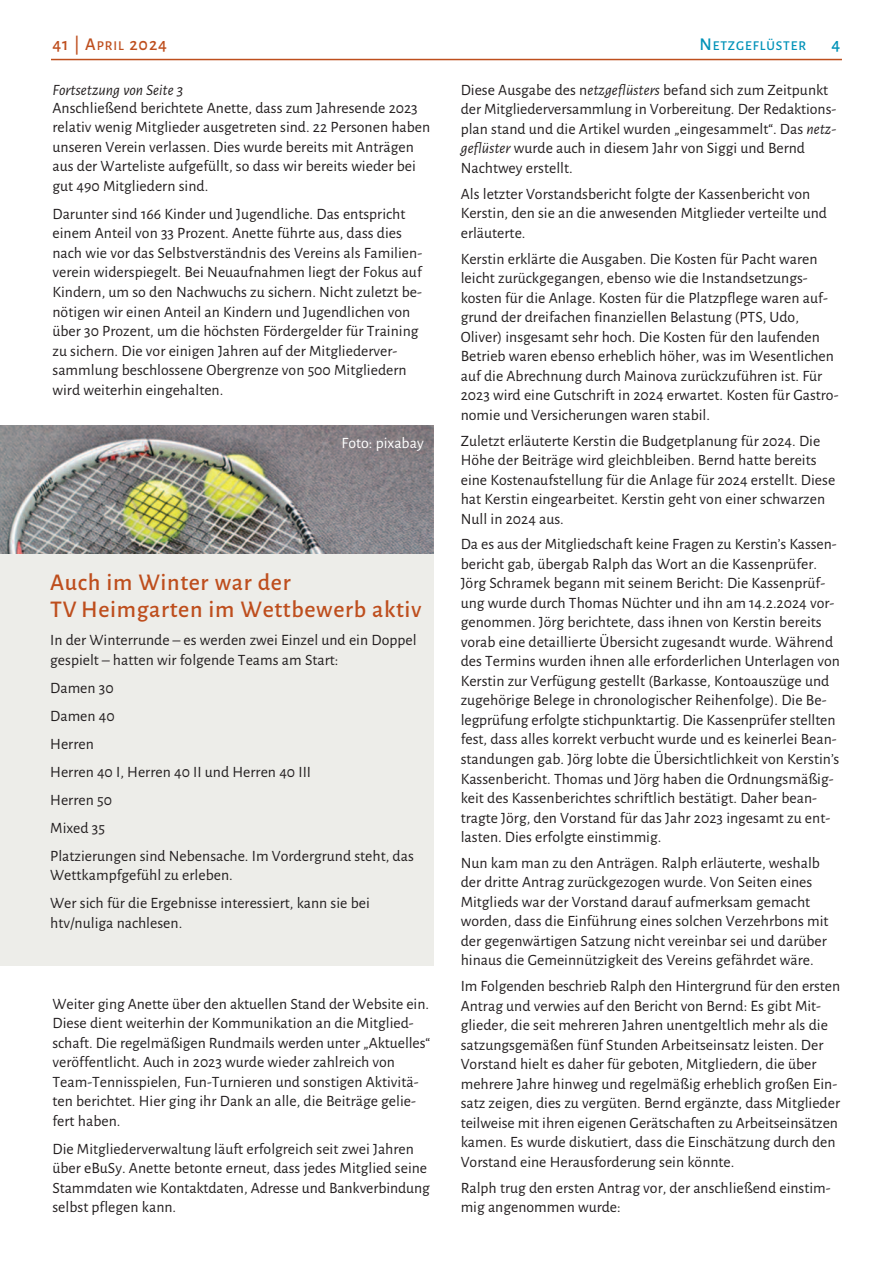
<style>
.page{position:relative;width:893px;height:1263px;background:#fff}
.page>*{position:absolute;margin:0;border:0;box-sizing:border-box;transform-origin:0 0}
.t1{font:500 24px/27px "Alegreya Sans";letter-spacing:.025em;color:#be4e1d}
.t2{font:500 18px "Alegreya Sans";letter-spacing:.05em;color:#be4e1d}
.t3{font:500 18px "Alegreya Sans";color:#0092b8}
.t4{font:15.75px/19.5px "Alegreya Sans";color:#231f20}
.t5{font:italic 15.75px "Alegreya Sans";color:#231f20}
.t6{font:15.75px "Alegreya Sans";color:#fff}
.t7{font:500 13.5px "Alegreya Sans";letter-spacing:.07em;color:#0092b8}
.s1{font-size:13.5px}
.s2{font-size:18px}
.s3{font-style:italic}
</style>
<div class="page">
<hr style="left:51px;top:59px;width:791px;height:1px;background:#be4e1d">
<div style="left:0;top:553px;width:434px;height:412px;background:#edede9"></div>
<img style="left:0;top:425px;width:434px;height:128px">
<p class="t2" style="left:53px;top:31px;width:116px">41 | A<span class="s1">PRIL</span> 2024</p>
<p class="t7" style="left:699px;top:36px;width:108px"><span class="s2">N</span>ETZGEFLÜSTER</p>
<p class="t3" style="left:832px;top:31px;width:10px">4</p>
<p class="t5" style="left:53px;top:79px;width:132px">Fortsetzung von Seite 3</p>
<p class="t4" style="left:53px;top:97px;width:379px">Anschließend berichtete Anette, dass zum Jahresende 2023 relativ wenig Mitglieder ausgetreten sind. 22 Personen haben unseren Verein verlassen. Dies wurde bereits mit Anträgen aus der Warteliste aufgefüllt, so dass wir bereits wieder bei gut 490 Mitgliedern sind.</p>
<p class="t4" style="left:53px;top:203px;width:371px">Darunter sind 166 Kinder und Jugendliche. Das entspricht einem Anteil von 33 Prozent. Anette führte aus, dass dies nach wie vor das Selbstverständnis des Vereins als Familien&shy;verein widerspiegelt. Bei Neuaufnahmen liegt der Fokus auf Kindern, um so den Nachwuchs zu sichern. Nicht zuletzt be&shy;nötigen wir einen Anteil an Kindern und Jugendlichen von über 30 Prozent, um die höchsten Fördergelder für Training zu sichern. Die vor einigen Jahren auf der Mitgliederver&shy;sammlung beschlossene Obergrenze von 500 Mitgliedern wird weiterhin eingehalten.</p>
<p class="t6" style="left:341px;top:432px;width:84px">Foto: pixabay</p>
<h1 class="t1" style="left:50px;top:567px;width:373px">Auch im Winter war der<br>TV Heimgarten im Wettbewerb aktiv</h1>
<p class="t4" style="left:50px;top:629px;width:368px">In der Winterrunde – es werden zwei Einzel und ein Doppel gespielt – hatten wir folgende Teams am Start:</p>
<p class="t4" style="left:50px;top:673px;width:365px;line-height:28px">Damen 30<br>Damen 40<br>Herren<br>Herren 40 I, Herren 40 II und Herren 40 III<br>Herren 50<br>Mixed 35<br>Platzierungen sind Nebensache. Im Vordergrund steht, das</p>
<p class="t4" style="left:50px;top:860px;width:321px;line-height:28px">Wettkampfgefühl zu erleben.<br>Wer sich für die Ergebnisse interessiert, kann sie bei</p>
<p class="t4" style="left:50px;top:912px;width:134px">htv/nuliga nachlesen.</p>
<p class="t4" style="left:53px;top:993px;width:379px">Weiter ging Anette über den aktuellen Stand der Website ein.<br>Diese dient weiterhin der Kommunikation an die Mitglied&shy;schaft. Die regelmäßigen Rundmails werden unter „Aktuelles“ veröffentlicht. Auch in 2023 wurde wieder zahlreich von Team-Tennisspielen, Fun-Turnieren und sonstigen Aktivitä&shy;ten berichtet. Hier ging ihr Dank an alle, die Beiträge gelie&shy;fert haben.</p>
<p class="t4" style="left:52px;top:1138px;width:379px">Die Mitgliederverwaltung läuft erfolgreich seit zwei Jahren über eBuSy. Anette betonte erneut, dass jedes Mitglied seine Stammdaten wie Kontaktdaten, Adresse und Bankverbindung selbst pflegen kann.</p>
<p class="t4" style="left:461px;top:79px;width:377px">Diese Ausgabe des n<span class="s3">etzgeflüsters</span> befand sich zum Zeitpunkt der Mitgliederversammlung in Vorbereitung. Der Redaktions - plan stand und die Artikel wurden „eingesammelt“. Das <span class="s3">netz&shy;geflüster</span> wurde auch in diesem Jahr von Siggi und Bernd Nachtwey erstellt.</p>
<p class="t4" style="left:461px;top:183px;width:368px">Als letzter Vorstandsbericht folgte der Kassenbericht von<br>Kerstin, den sie an die anwesenden Mitglieder verteilte und erläuterte.</p>
<p class="t4" style="left:461px;top:248px;width:379px">Kerstin erklärte die Ausgaben. Die Kosten für Pacht waren leicht zurückgegangen, ebenso wie die Instandsetzungs&shy;kosten für die Anlage. Kosten für die Platzpflege waren auf&shy;grund der dreifachen finanziellen Belastung (PTS, Udo, Oliver) insgesamt sehr hoch. Die Kosten für den laufenden Betrieb waren ebenso erheblich höher, was im Wesentlichen auf die Abrechnung durch Mainova zurückzuführen ist. Für 2023 wird eine Gutschrift in 2024 erwartet. Kosten für Gastro&shy;nomie und Versicherungen waren stabil.</p>
<p class="t4" style="left:461px;top:430px;width:376px">Zuletzt erläuterte Kerstin die Budgetplanung für 2024. Die Höhe der Beiträge wird gleichbleiben. Bernd hatte bereits eine Kostenaufstellung für die Anlage für 2024 erstellt. Diese hat Kerstin eingearbeitet. Kerstin geht von einer schwarzen Null in 2024 aus.</p>
<p class="t4" style="left:461px;top:534px;width:381px">Da es aus der Mitgliedschaft keine Fragen zu Kerstin’s Kassen&shy;bericht gab, übergab Ralph das Wort an die Kassenprüfer.<br>Jörg Schramek begann mit seinem Bericht: Die Kassenprüf&shy;ung wurde durch Thomas Nüchter und ihn am 14.2.2024 vor&shy;genommen. Jörg berichtete, dass ihnen von Kerstin bereits vorab eine detaillierte Übersicht zugesandt wurde. Während des Termins wurden ihnen alle erforderlichen Unterlagen von Kerstin zur Verfügung gestellt (Barkasse, Kontoauszüge und zugehörige Belege in chronologischer Reihenfolge). Die Be&shy;legprüfung erfolgte stichpunktartig. Die Kassenprüfer stellten fest, dass alles korrekt verbucht wurde und es keinerlei Bean&shy;standungen gab. Jörg lobte die Übersichtlichkeit von Kerstin’s Kassenbericht. Thomas und Jörg haben die Ordnungsmäßig&shy;keit des Kassenberichtes schriftlich bestätigt. Daher bean&shy;tragte Jörg, den Vorstand für das Jahr 2023 ingesamt zu ent&shy;lasten. Dies erfolgte einstimmig.</p>
<p class="t4" style="left:461px;top:852px;width:369px">Nun kam man zu den Anträgen. Ralph erläuterte, weshalb der dritte Antrag zurückgezogen wurde. Von Seiten eines Mitglieds war der Vorstand darauf aufmerksam gemacht worden, dass die Einführung eines solchen Verzehrbons mit der gegenwärtigen Satzung nicht vereinbar sei und darüber hinaus die Gemeinnützigkeit des Vereins gefährdet wäre.</p>
<p class="t4" style="left:461px;top:975px;width:381px">Im Folgenden beschrieb Ralph den Hintergrund für den ersten Antrag und verwies auf den Bericht von Bernd: Es gibt Mit&shy;glieder, die seit mehreren Jahren unentgeltlich mehr als die satzungsgemäßen fünf Stunden Arbeitseinsatz leisten. Der Vorstand hielt es daher für geboten, Mitgliedern, die über mehrere Jahre hinweg und regelmäßig erheblich großen Ein&shy;satz zeigen, dies zu vergüten. Bernd ergänzte, dass Mitglieder teilweise mit ihren eigenen Gerätschaften zu Arbeitseinsätzen kamen. Es wurde diskutiert, dass die Einschätzung durch den Vorstand eine Herausforderung sein könnte.</p>
<p class="t4" style="left:461px;top:1177px;width:371px">Ralph trug den ersten Antrag vor, der anschließend einstim&shy;mig angenommen wurde:</p>
</div>
